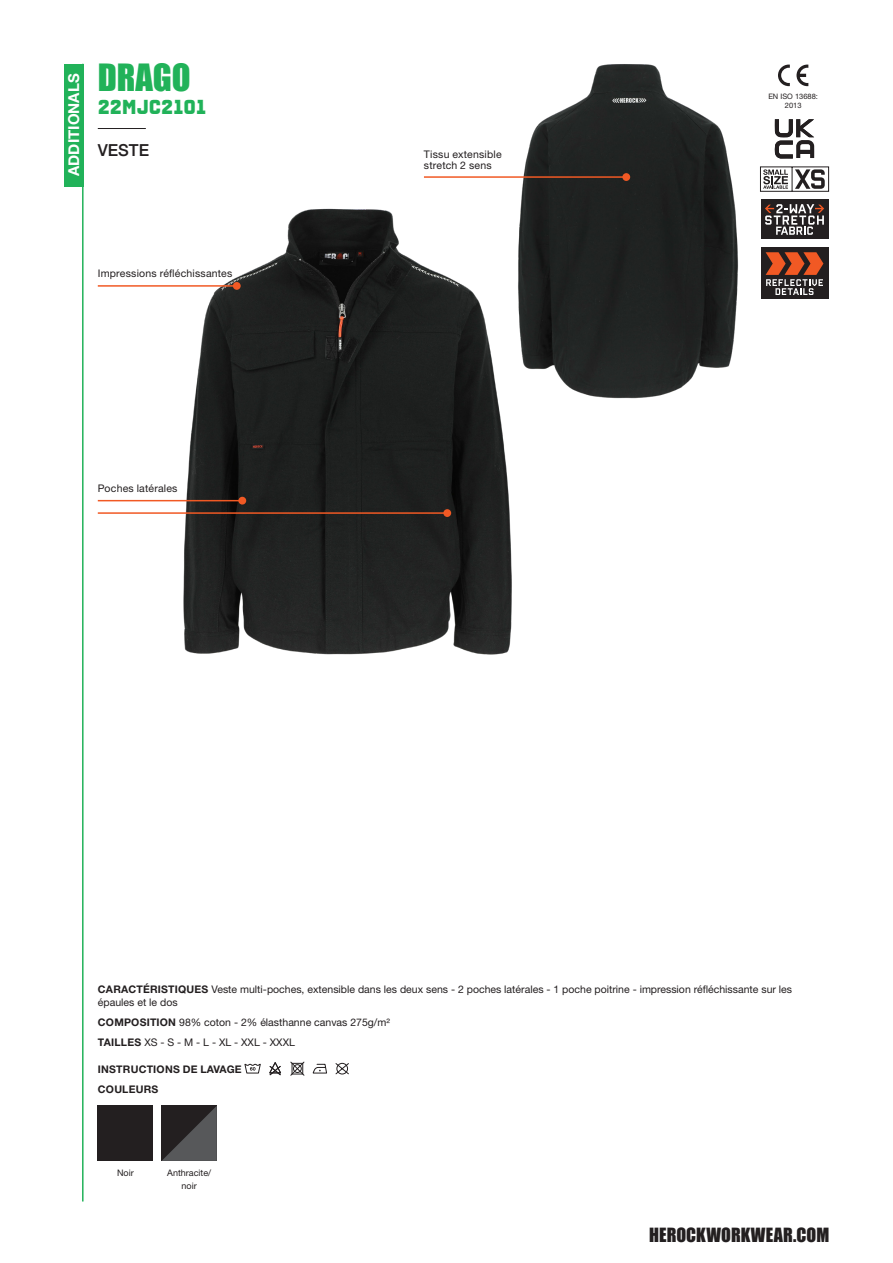
<style>
.page{position:relative;width:893px;height:1263px;background:#fff}
.page>*{position:absolute;margin:0;border:0;box-sizing:border-box;transform-origin:0 0}
.PRODUCT_naam{font:34.5px "Impact";color:#21b259}
.PRODUCT_artikelnummer{font:700 21px "Reload Alt";color:#21b259}
.t1{font:18px "Impact";color:#231f20}
.PRODUCT_groep{font:500 16.5px "Helvetica Neue";color:#231f20}
.KLASSE{font:700 15px "Helvetica Neue";color:#fff}
.MODULE_tekst{font:10.5px/12.8px "Helvetica Neue LT Std";color:#231f20}
.Features_-_bullets_2025{font:10.5px/10.5px "Helvetica Neue LT Std";letter-spacing:.02em;color:#231f20}
.MODULE_tekst-2{font:700 10.5px "Helvetica Neue LT Std";letter-spacing:.02em;color:#231f20}
.Colour{font:9px/12.8px "Helvetica Neue LT Std";color:#231f20;text-align:center}
.t2{font:7.5px/9px "Helvetica Neue LT Std";color:#231f20;text-align:center}
.s1{font-weight:700}
</style>
<div class="page">
<div style="left:98px;top:1106px;width:55px;height:55px;background:#231f20"></div>
<svg style="left:162px;top:1106px;width:55px;height:55px;background:#3d3b3d"></svg>
<img style="left:151px;top:208px;width:361px;height:447px">
<img style="left:481px;top:64px;width:294px;height:338px">
<svg style="left:778px;top:65px;width:12px;height:21px"></svg>
<svg style="left:796px;top:65px;width:12px;height:21px"></svg>
<div style="left:761px;top:247px;width:67px;height:52px;background:#231f20"></div>
<svg style="left:766px;top:252px;width:57px;height:43px"></svg>
<div style="left:761px;top:200px;width:67px;height:39px;background:#231f20"></div>
<svg style="left:765px;top:204px;width:59px;height:31px"></svg>
<svg style="left:760px;top:166px;width:69px;height:26px"></svg>
<svg style="left:775px;top:119px;width:39px;height:40px"></svg>
<svg style="left:269px;top:1062px;width:12px;height:14px"></svg>
<svg style="left:244px;top:1064px;width:17px;height:10px"></svg>
<svg style="left:290px;top:1062px;width:15px;height:14px"></svg>
<svg style="left:335px;top:1062px;width:14px;height:13px"></svg>
<svg style="left:313px;top:1064px;width:14px;height:10px"></svg>
<hr style="left:424px;top:176px;width:202px;height:2px;background:#f15924">
<div style="left:622px;top:173px;width:8px;height:8px;background:#f15924;border-radius:50%"></div>
<hr style="left:98px;top:285px;width:139px;height:2px;background:#f15924">
<div style="left:233px;top:282px;width:8px;height:8px;background:#f15924;border-radius:50%"></div>
<hr style="left:98px;top:500px;width:144px;height:1px;background:#f15924">
<div style="left:238px;top:497px;width:8px;height:8px;background:#f15924;border-radius:50%"></div>
<hr style="left:98px;top:512px;width:349px;height:2px;background:#f15924">
<div style="left:443px;top:509px;width:8px;height:8px;background:#f15924;border-radius:50%"></div>
<hr style="left:98px;top:128px;width:48px;height:1px;background:#231f20">
<hr style="left:82px;top:64px;width:2px;height:1137px;background:#21b259">
<div style="left:64px;top:64px;width:20px;height:122px;background:#21b259"></div>
<p class="KLASSE" style="left:62px;top:176px;width:104px;rotate:-90deg">ADDITIONALS</p>
<p class="PRODUCT_naam" style="left:98px;top:51px;width:94px">DRAGO</p>
<p class="PRODUCT_artikelnummer" style="left:98px;top:94px;width:110px">22MJC2101</p>
<p class="PRODUCT_groep" style="left:98px;top:137px;width:53px">VESTE</p>
<p class="Features_-_bullets_2025" style="left:98px;top:268px;width:136px">Impressions réfléchissantes</p>
<p class="Features_-_bullets_2025" style="left:98px;top:483px;width:81px">Poches latérales</p>
<p class="Features_-_bullets_2025" style="left:424px;top:149px;width:79px">Tissu extensible stretch 2 sens</p>
<p class="t2" style="left:768px;top:92px;width:51px">EN ISO 13688:<br>2013</p>
<p class="MODULE_tekst" style="left:98px;top:982px;width:696px"><span class="s1">CARACTÉRISTIQUES</span> Veste multi-poches, extensible dans les deux sens - 2 poches latérales - 1 poche poitrine - impression réfléchissante sur les épaules et le dos</p>
<p class="MODULE_tekst" style="left:98px;top:1015px;width:293px"><span class="s1">COMPOSITION</span> 98% coton - 2% élasthanne canvas 275g/m²</p>
<p class="MODULE_tekst" style="left:98px;top:1036px;width:198px"><span class="s1">TAILLES</span> XS - S - M - L - XL - XXL - XXXL</p>
<p class="MODULE_tekst-2" style="left:98px;top:1062px;width:145px">INSTRUCTIONS DE LAVAGE</p>
<p class="MODULE_tekst-2" style="left:98px;top:1083px;width:62px">COULEURS</p>
<p class="Colour" style="left:117px;top:1166px;width:18px">Noir</p>
<p class="Colour" style="left:167px;top:1166px;width:46px">Anthracite/ noir</p>
<h3 class="t1" style="left:649px;top:1221px;width:182px">HEROCKWORKWEAR.COM</h3>
</div>
